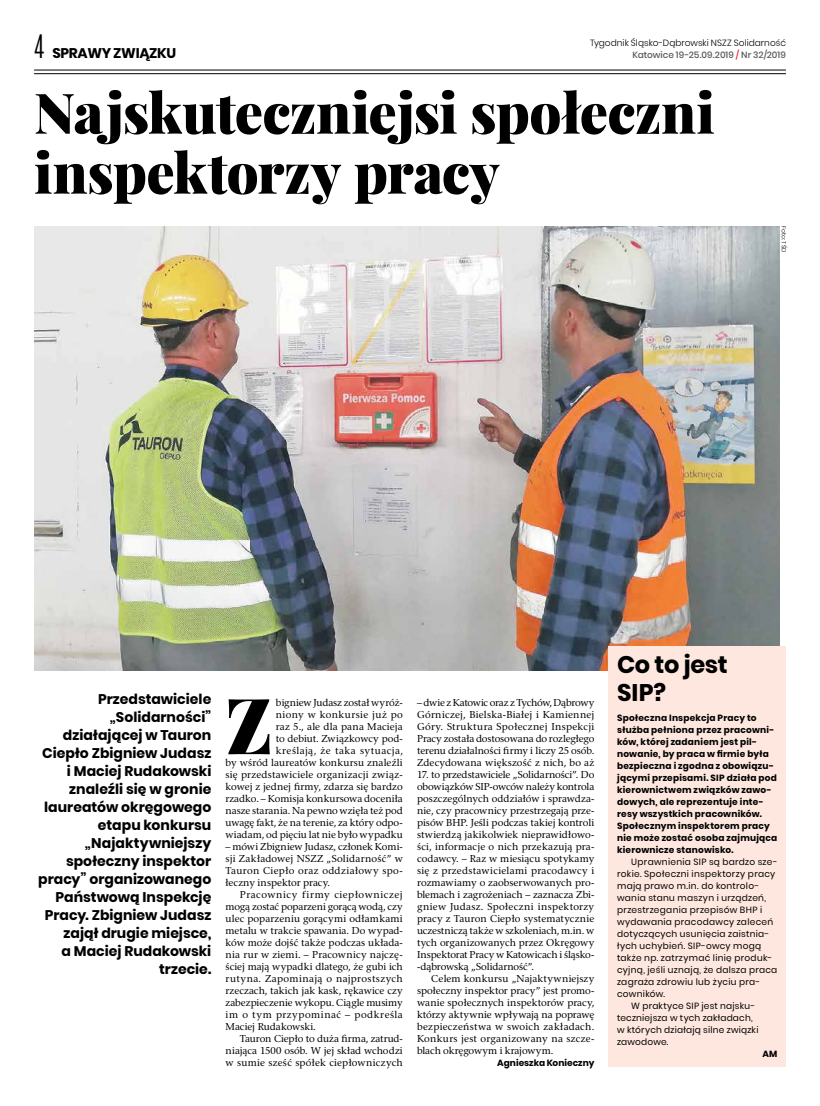
<style>
.page{position:relative;width:820px;height:1106px;background:#fff}
.page>*{position:absolute;margin:0;border:0;box-sizing:border-box;transform-origin:0 0}
.t1{font:900 77.7px "Playfair Display";color:#000}
.t2{font:900 56px/60px "Playfair Display";letter-spacing:-.01em;color:#000}
.t3{font:700 24px/28px "Poppins";letter-spacing:-.015em;color:#000}
.t4{font:700 14px/18px "Poppins";color:#000;text-align:right}
.t5{font:700 14px "Poppins";letter-spacing:-.025em;color:#000}
.t6{font:10px/12px "Rashel EFN";letter-spacing:.01em;color:#000;text-align:justify}
.t7{font:9px "Poppins";letter-spacing:.03em;color:#000}
.t8{font:700 9px/12px "Poppins";letter-spacing:.025em;color:#000}
.t9{font:300 9px "Poppins";color:#000}
.t10{font:500 9px "Poppins";color:#58595b}
.t11{font:700 9px "Poppins";letter-spacing:.005em;color:#000}
.t12{font:300 6px "Poppins";letter-spacing:.005em;color:#000}
.s1{font-family:"Antonio";font-weight:300;font-size:27px}
.s2{color:#ed1c2e}
</style>
<div class="page">
<hr style="left:34px;top:70px;width:751px;height:1px;background:#000">
<hr style="left:34px;top:73px;width:751px;height:1px;background:#000">
<img style="left:34px;top:226px;width:745px;height:444px">
<div style="left:608px;top:646px;width:177px;height:420px;background:#fee7de"></div>
<h3 class="t5" style="left:34px;top:45px;width:144px"><span class="s1">4</span> SPRAWY ZWIĄZKU</h3>
<p class="t9" style="left:590px;top:38px;width:197px">Tygodnik Śląsko-Dąbrowski NSZZ Solidarność</p>
<p class="t10" style="left:632px;top:50px;width:155px">Katowice 19-25.09.2019 <span class="s2">/</span> Nr 32/2019</p>
<h2 class="t2" style="left:34px;top:82px;width:682px">Najskuteczniejsi społeczni inspektorzy pracy</h2>
<p class="t12" style="left:787px;top:226px;width:28px;rotate:90deg">Foto: TŚD</p>
<p class="t4" style="left:38px;top:690px;width:175px">Przedstawiciele „Solidarności” działającej w Tauron<br>Ciepło Zbigniew Judasz i Maciej Rudakowski znaleźli się w gronie laureatów okręgowego etapu konkursu „Najaktywniejszy społeczny inspektor pracy” organizowanego<br>Państwową Inspekcję<br>Pracy. Zbigniew Judasz zajął drugie miejsce,<br>a Maciej Rudakowski trzecie.</p>
<p class="t6" style="left:225px;top:696px;width:179px;text-align:right">bigniew Judasz został wyróż-<br>niony w konkursie już po<br>raz 5., ale dla pana Macieja<br>to debiut. Związkowcy pod-<br>kreślają, że taka sytuacja,<br>by wśród laureatów konkursu znaleźli się przedstawiciele organizacji związ&shy;kowej z jednej firmy, zdarza się bardzo rzadko. – Komisja konkursowa doceniła nasze starania. Na pewno wzięła też pod uwagę fakt, że na terenie, za który odpo&shy;wiadam, od pięciu lat nie było wypadku</p>
<p class="t6" style="left:225px;top:840px;width:179px">– mówi Zbigniew Judasz, członek Komi&shy;sji Zakładowej NSZZ „Solidarność” w Tauron Ciepło oraz oddziałowy spo&shy;łeczny inspektor pracy.</p>
<p class="t6" style="left:225px;top:888px;width:179px;text-indent:14px">Pracownicy firmy ciepłowniczej mogą zostać poparzeni gorącą wodą, czy ulec poparzeniu gorącymi odłamkami metalu w trakcie spawania. Do wypad&shy;ków może dojść także podczas układa&shy;nia rur w ziemi. – Pracownicy najczę&shy;ściej mają wypadki dlatego, że gubi ich rutyna. Zapominają o najprostszych rzeczach, takich jak kask, rękawice czy zabezpieczenie wykopu. Ciągle musimy im o tym przypominać – podkreśla Maciej Rudakowski.</p>
<p class="t6" style="left:225px;top:1032px;width:179px;text-indent:14px">Tauron Ciepło to duża firma, zatrud&shy;niająca 1500 osób. W jej skład wchodzi w sumie sześć spółek ciepłowniczych</p>
<h1 class="t1" style="left:225px;top:675px;width:49px">Z</h1>
<p class="t6" style="left:417px;top:696px;width:179px">– dwie z Katowic oraz z Tychów, Dąbrowy Górniczej, Bielska-Białej i Kamiennej Góry. Struktura Społecznej Inspekcji Pracy została dostosowana do rozległego terenu działalności firmy i liczy 25 osób.<br>Zdecydowana większość z nich, bo aż</p>
<p class="t6" style="left:417px;top:768px;width:179px">17. to przedstawiciele „Solidarności”. Do obowiązków SIP-owców należy kontrola poszczególnych oddziałów i sprawdza&shy;nie, czy pracownicy przestrzegają prze&shy;pisów BHP. Jeśli podczas takiej kontroli stwierdzą jakikolwiek nieprawidłowo&shy;ści, informacje o nich przekazują pra&shy;codawcy. – Raz w miesiącu spotykamy się z przedstawicielami pracodawcy i rozmawiamy o zaobserwowanych pro&shy;blemach i zagrożeniach – zaznacza Zbi&shy;gniew Judasz. Społeczni inspektorzy pracy z Tauron Ciepło systematycznie uczestniczą także w szkoleniach, m.in. w tych organizowanych przez Okręgowy Inspektorat Pracy w Katowicach i śląsko--dąbrowską „Solidarność”.</p>
<p class="t6" style="left:417px;top:972px;width:179px;text-indent:14px">Celem konkursu „Najaktywniejszy społeczny inspektor pracy” jest promo&shy;wanie społecznych inspektorów pracy, którzy aktywnie wpływają na poprawę bezpieczeństwa w swoich zakładach.<br>Konkurs jest organizowany na szcze&shy;blach okręgowym i krajowym.</p>
<p class="t11" style="left:497px;top:1058px;width:99px">Agnieszka Konieczny</p>
<h3 class="t3" style="left:617px;top:650px;width:112px">Co to jest<br>SIP?</h3>
<p class="t8" style="left:617px;top:712px;width:162px">Społeczna Inspekcja Pracy to służba pełniona przez pracowni&shy;ków, której zadaniem jest pil&shy;nowanie, by praca w firmie była bezpieczna i zgodna z obowiązu&shy;jącymi przepisami. SIP działa pod kierownictwem związków zawo&shy;dowych, ale reprezentuje inte&shy;resy wszystkich pracowników.<br>Społecznym inspektorem pracy nie może zostać osoba zajmująca kierownicze stanowisko.</p>
<p class="t7" style="left:631px;top:856px;width:148px">Uprawnienia SIP są bardzo sze-</p>
<p class="t7" style="left:617px;top:868px;width:159px">rokie. Społeczni inspektorzy pracy</p>
<p class="t7" style="left:617px;top:880px;width:144px">mają prawo m.in. do kontrolo-</p>
<p class="t7" style="left:617px;top:892px;width:150px">wania stanu maszyn i urządzeń,</p>
<p class="t7" style="left:617px;top:904px;width:146px">przestrzegania przepisów BHP i</p>
<p class="t7" style="left:617px;top:916px;width:158px">wydawania pracodawcy zaleceń</p>
<p class="t7" style="left:617px;top:928px;width:154px">dotyczących usunięcia zaistnia-</p>
<p class="t7" style="left:617px;top:940px;width:146px">łych uchybień. SIP-owcy mogą</p>
<p class="t7" style="left:617px;top:952px;width:156px">także np. zatrzymać linię produk-</p>
<p class="t7" style="left:617px;top:964px;width:162px">cyjną, jeśli uznają, że dalsza praca</p>
<p class="t7" style="left:617px;top:976px;width:145px">zagraża zdrowiu lub życiu pra-</p>
<p class="t7" style="left:617px;top:988px;width:49px">cowników.</p>
<p class="t7" style="left:631px;top:1000px;width:125px">W praktyce SIP jest najsku-</p>
<p class="t7" style="left:617px;top:1012px;width:137px">teczniejsza w tych zakładach,</p>
<p class="t7" style="left:617px;top:1024px;width:143px">w których działają silne związki</p>
<p class="t7" style="left:617px;top:1036px;width:53px">zawodowe.</p>
<p class="t8" style="left:762px;top:1048px;width:16px">AM</p>
</div>
